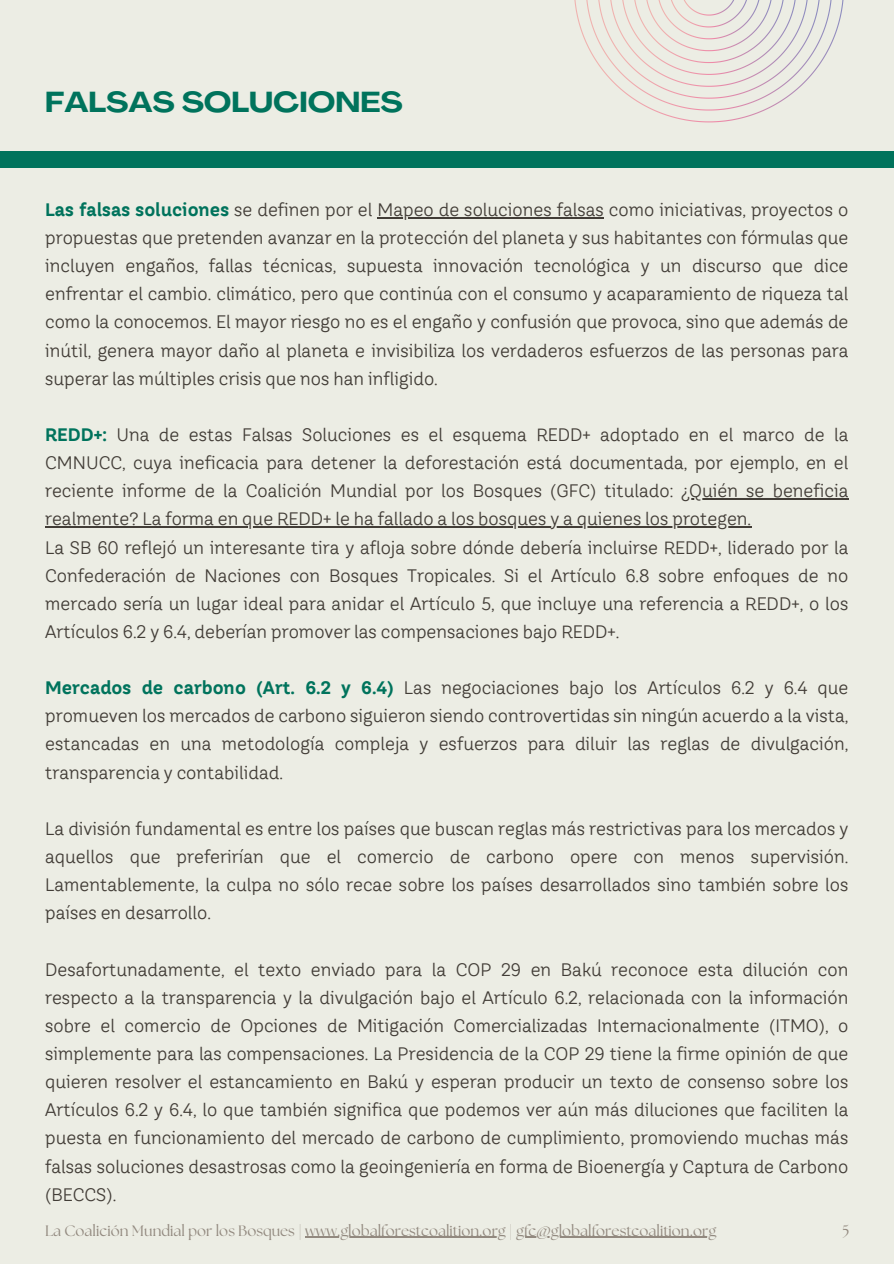
<style>
.page{position:relative;width:894px;height:1264px;background:#fff}
.page>*{position:absolute;margin:0;border:0;box-sizing:border-box;transform-origin:0 0}
.t1{font:700 expanded 28.5px "Agrandir";color:#00735c}
.t2{font:18px/28.2px "TT Hazelnuts";color:#423d37;text-align:justify}
.t3{font:15px "The Seasons";color:#92897f}
.s1{font-weight:700;color:#00735c}
</style>
<div class="page">
<div style="left:0;top:0;width:893px;height:1263px;background:#ecede4"></div>
<hr style="left:377px;top:217px;width:226px;height:1px;background:#423d37">
<hr style="left:681px;top:498px;width:167px;height:1px;background:#423d37">
<hr style="left:45px;top:526px;width:706px;height:1px;background:#423d37">
<hr style="left:305px;top:1236px;width:200px;height:1px;background:#92897f">
<hr style="left:516px;top:1236px;width:200px;height:1px;background:#92897f">
<div style="left:0;top:152px;width:893px;height:16px;background:#00735c"></div>
<svg style="left:574px;top:0;width:269px;height:122px"></svg>
<h1 class="t1" style="left:45px;top:91px;width:359px">FALSAS SOLUCIONES</h1>
<h1 class="t2" style="left:45px;top:195px;width:804px"><span class="s1">Las falsas soluciones</span> se definen por el Mapeo de soluciones falsas como iniciativas, proyectos o</h1>
<p class="t2" style="left:45px;top:223px;width:804px">propuestas que pretenden avanzar en la protección del planeta y sus habitantes con fórmulas que incluyen engaños, fallas técnicas, supuesta innovación tecnológica y un discurso que dice enfrentar el cambio. climático, pero que continúa con el consumo y acaparamiento de riqueza tal como la conocemos. El mayor riesgo no es el engaño y confusión que provoca, sino que además de inútil, genera mayor daño al planeta e invisibiliza los verdaderos esfuerzos de las personas para superar las múltiples crisis que nos han infligido.</p>
<p class="t2" style="left:45px;top:420px;width:804px"><span class="s1">REDD+:</span> Una de estas Falsas Soluciones es el esquema REDD+ adoptado en el marco de la</p>
<h2 class="t2" style="left:45px;top:448px;width:804px">CMNUCC, cuya ineficacia para detener la deforestación está documentada, por ejemplo, en el reciente informe de la Coalición Mundial por los Bosques (GFC) titulado:</h2>
<h2 class="t2" style="left:681px;top:476px;width:168px">¿Quién se beneficia</h2>
<h2 class="t2" style="left:45px;top:505px;width:804px;text-align:left">realmente? La forma en que REDD+ le ha fallado a los bosques y a quienes los protegen.<br>La SB 60 reflejó un interesante tira y afloja sobre dónde debería incluirse REDD+, liderado por la Confederación de Naciones con Bosques Tropicales. Si el Artículo 6.8 sobre enfoques de no mercado sería un lugar ideal para anidar el Artículo 5, que incluye una referencia a REDD+, o los Artículos 6.2 y 6.4, deberían promover las compensaciones bajo REDD+.</h2>
<h2 class="t2" style="left:45px;top:673px;width:804px"><span class="s1">Mercados de carbono (Art. 6.2 y 6.4)</span> Las negociaciones bajo los Artículos 6.2 y 6.4 que promueven los mercados de carbono siguieron siendo controvertidas sin ningún acuerdo a la vista, estancadas en una metodología compleja y esfuerzos para diluir las reglas de divulgación, transparencia y contabilidad.</h2>
<h2 class="t2" style="left:45px;top:814px;width:804px">La división fundamental es entre los países que buscan reglas más restrictivas para los mercados y aquellos que preferirían que el comercio de carbono opere con menos supervisión.<br>Lamentablemente, la culpa no sólo recae sobre los países desarrollados sino también sobre los países en desarrollo.</h2>
<h2 class="t2" style="left:45px;top:955px;width:804px">Desafortunadamente, el texto enviado para la COP 29 en Bakú reconoce esta dilución con respecto a la transparencia y la divulgación bajo el Artículo 6.2, relacionada con la información sobre el comercio de Opciones de Mitigación Comercializadas Internacionalmente (ITMO), o simplemente para las compensaciones. La Presidencia de la COP 29 tiene la firme opinión de que quieren resolver el estancamiento en Bakú y esperan producir un texto de consenso sobre los Artículos 6.2 y 6.4, lo que también significa que podemos ver aún más diluciones que faciliten la puesta en funcionamiento del mercado de carbono de cumplimiento, promoviendo muchas más falsas soluciones desastrosas como la geoingeniería en forma de Bioenergía y Captura de Carbono (BECCS).</h2>
<p class="t3" style="left:45px;top:1223px;width:672px">La Coalición Mundial por los Bosques | www.globalforestcoalition.org | gfc@globalforestcoalition.org</p>
<p class="t3" style="left:842px;top:1223px;width:8px">5</p>
</div>
